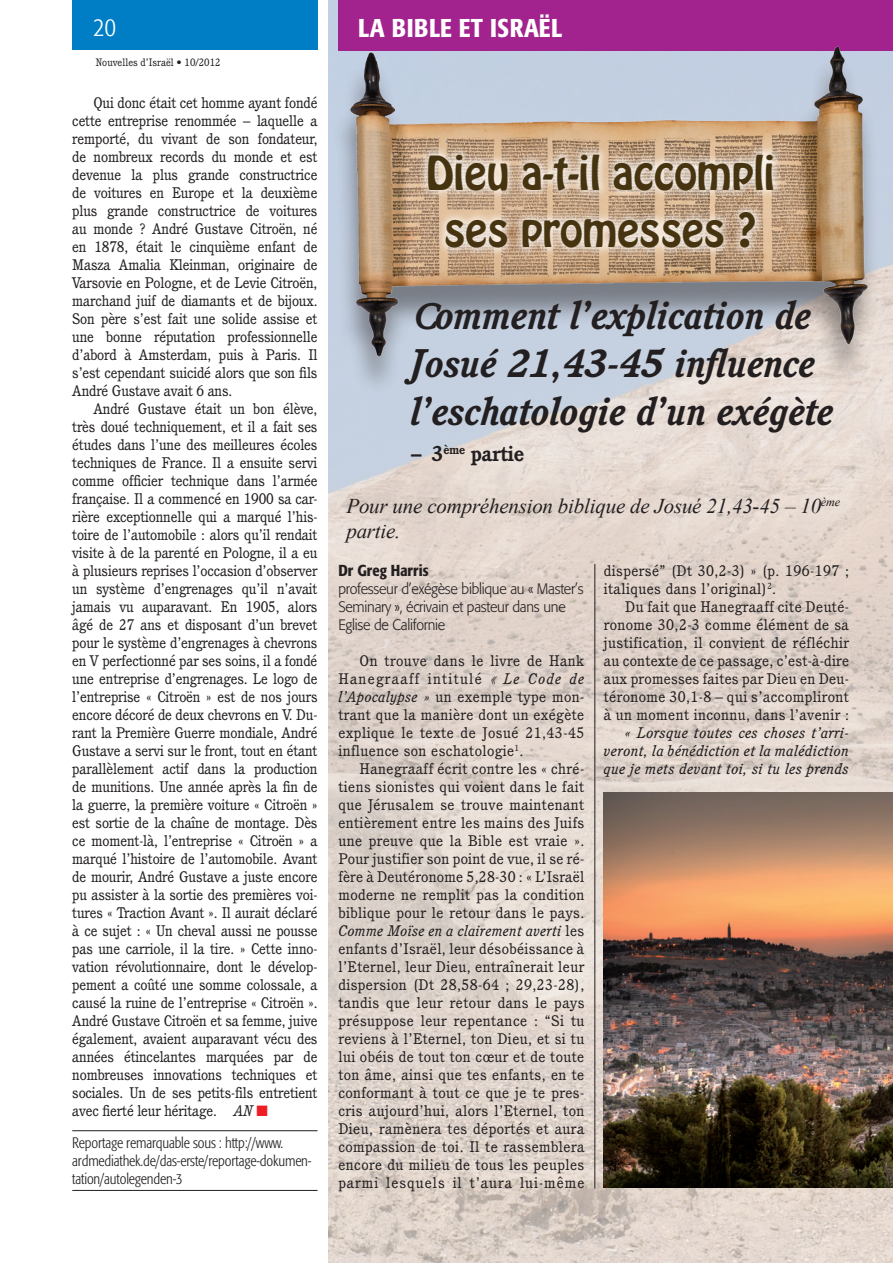
<style>
.page{position:relative;width:893px;height:1263px;background:#fff}
.page>*{position:absolute;margin:0;border:0;box-sizing:border-box;transform-origin:0 0}
.t1{font:41.4px/57.4px "Hobo Std";color:#46330f;text-align:center}
.t2{font:italic 700 39px/48px "Cushing";letter-spacing:-.005em;color:#231f20}
.t3{font:500 condensed 25.5px "Formata";letter-spacing:.02em;color:#fff}
.t4{font:300 condensed 25.5px "Formata";color:#fff}
.t5{font:italic 21px/25.5px "Times New Roman";letter-spacing:-.01em;color:#231f20}
.t6{font:700 21px "Cushing";letter-spacing:-.005em;color:#231f20}
.t7{font:500 condensed 15.75px "Formata";color:#231f20}
.t8{font:15px/18px "Cushing";letter-spacing:.025em;color:#231f20;text-align:justify}
.t9{font:300 condensed 15px/18px "Formata";letter-spacing:-.01em;color:#231f20}
.t10{font:italic 15px/18px "Cushing";letter-spacing:.025em;color:#231f20;text-align:justify;scale:1.05 1}
.t11{font:300 15px/18px "Formata";letter-spacing:-.02em;color:#231f20;scale:.95 1}
.t12{font:10.5px "Cushing";color:#231f20}
.s1{font-style:italic}
.s2{font-family:"Weidemann";font-size:36px}
.s3{font-family:"Weidemann";font-style:italic}
</style>
<div class="page">
<img style="left:329px;top:0;width:564px;height:1263px">
<img style="left:604px;top:793px;width:289px;height:394px">
<div style="left:339px;top:0;width:554px;height:50px;background:#a2238e"></div>
<hr style="left:595px;top:564px;width:1px;height:624px;background:#231f20">
<div style="left:72px;top:0;width:245px;height:50px;background:#007ec5"></div>
<hr style="left:72px;top:1130px;width:245px;height:1px;background:#231f20">
<hr style="left:72px;top:1190px;width:245px;height:1px;background:#231f20">
<div style="left:331px;top:55px;width:550px;height:343px;background:#231f20;opacity:.47"></div>
<img style="left:329px;top:45px;width:547px;height:317px">
<div style="left:418px;top:145px;width:365px;height:113px;background:#fff;opacity:.75"></div>
<h3 class="t4" style="left:94px;top:12px;width:24px">20</h3>
<p class="t12" style="left:96px;top:56px;width:126px">Nouvelles d’Israël • 10/2012</p>
<p class="t8" style="left:72px;top:94px;width:247px;text-indent:21px">Qui donc était cet homme ayant fondé cette entreprise renommée – laquelle a remporté, du vivant de son fondateur, de nombreux records du monde et est devenue la plus grande constructrice de voitures en Europe et la deuxième plus grande constructrice de voitures au monde ? André Gustave Citroën, né en 1878, était le cinquième enfant de Masza Amalia Kleinman, originaire de Varsovie en Pologne, et de Levie Citroën, marchand juif de diamants et de bijoux.<br>Son père s’est fait une solide assise et une bonne réputation professionnelle d’abord à Amsterdam, puis à Paris. Il s’est cependant suicidé alors que son fils André Gustave avait 6 ans.</p>
<p class="t8" style="left:72px;top:400px;width:247px;text-indent:21px">André Gustave était un bon élève, très doué techniquement, et il a fait ses études dans l’une des meilleures écoles techniques de France. Il a ensuite servi comme officier technique dans l’armée française. Il a commencé en 1900 sa car&shy;rière exceptionnelle qui a marqué l’his&shy;toire de l’automobile : alors qu’il rendait visite à de la parenté en Pologne, il a eu à plusieurs reprises l’occasion d’observer un système d’engrenages qu’il n’avait jamais vu auparavant. En 1905, alors âgé de 27 ans et disposant d’un brevet pour le système d’engrenages à chevrons en V perfectionné par ses soins, il a fondé une entreprise d’engrenages. Le logo de l’entreprise « Citroën » est de nos jours encore décoré de deux chevrons en V. Du&shy;rant la Première Guerre mondiale, André Gustave a servi sur le front, tout en étant parallèlement actif dans la production de munitions. Une année après la fin de la guerre, la première voiture « Citroën » est sortie de la chaîne de montage. Dès ce moment-là, l’entreprise « Citroën » a marqué l’histoire de l’automobile. Avant de mourir, André Gustave a juste encore pu assister à la sortie des premières voi&shy;tures « Traction Avant ». Il aurait déclaré à ce sujet : « Un cheval aussi ne pousse pas une carriole, il la tire. » Cette inno&shy;vation révolutionnaire, dont le dévelop&shy;pement a coûté une somme colossale, a causé la ruine de l’entreprise « Citroën ».<br>André Gustave Citroën et sa femme, juive également, avaient auparavant vécu des années étincelantes marquées par de nombreuses innovations techniques et sociales. Un de ses petits-fils entretient avec fierté leur héritage. <span class="s1">AN</span></p>
<p class="t9" style="left:72px;top:1133px;width:241px">Reportage remarquable sous : http://www. ardmediathek.de/das-erste/reportage-dokumen&shy;tation/autolegenden-3</p>
<h3 class="t3" style="left:358px;top:13px;width:205px">LA BIBLE ET ISRAËL</h3>
<h1 class="t1" style="left:426px;top:145px;width:351px">Dieu a-t-il accompli ses promesses ?</h1>
<h2 class="t2" style="left:411px;top:291px;width:424px"><span class="s2">C</span>omment l’explication de<br>Josué 21,43-45 influence l’eschatologie d’un exégète</h2>
<h3 class="t6" style="left:411px;top:441px;width:115px">– 3<sup>ème</sup> partie</h3>
<h3 class="t5" style="left:346px;top:492px;width:495px">Pour une compréhension biblique de Josué 21,43-45 – 10<sup>ème </sup>partie.</h3>
<p class="t7" style="left:338px;top:561px;width:92px">Dr Greg Harris</p>
<p class="t11" style="left:338px;top:580px;width:260px">professeur d’exégèse biblique au « Master’s<br>Seminary », écrivain et pasteur dans une<br>Eglise de Californie</p>
<p class="t8" style="left:338px;top:652px;width:248px;text-indent:21px">On trouve dans le livre de Hank Hanegraaff intitulé <span class="s3">«</span> <span class="s1">Le Code de l’Apocalypse »</span> un exemple type mon&shy;trant que la manière dont un exégète explique le texte de Josué 21,43-45 influence son eschatologie<sup>1</sup>.</p>
<p class="t8" style="left:338px;top:760px;width:248px;text-indent:21px">Hanegraaff écrit contre les « chré&shy;tiens sionistes qui voient dans le fait que Jérusalem se trouve maintenant entièrement entre les mains des Juifs une preuve que la Bible est vraie ».<br>Pour justifier son point de vue, il se ré&shy;fère à Deutéronome 5,28-30 : « L’Israël moderne ne remplit pas la condition biblique pour le retour dans le pays.<br><span class="s1">Comme Moïse en a clairement averti</span> les enfants d’Israël, leur désobéissance à l’Eternel, leur Dieu, entraînerait leur dispersion (Dt 28,58-64 ; 29,23-28), tandis que leur retour dans le pays présuppose leur repentance : “Si tu reviens à l’Eternel, ton Dieu, et si tu lui obéis de tout ton cœur et de toute ton âme, ainsi que tes enfants, en te conformant à tout ce que je te pres&shy;cris aujourd’hui, alors l’Eternel, ton Dieu, ramènera tes déportés et aura compassion de toi. Il te rassemblera encore du milieu de tous les peuples parmi lesquels il t’aura lui-même</p>
<p class="t8" style="left:604px;top:562px;width:247px">dispersé” (Dt 30,2-3) » (p. 196-197 ; italiques dans l’original)<sup>2</sup>.</p>
<p class="t8" style="left:604px;top:598px;width:247px;text-indent:21px">Du fait que Hanegraaff cite Deuté&shy;ronome 30,2-3 comme élément de sa justification, il convient de réfléchir au contexte de ce passage, c’est-à-dire aux promesses faites par Dieu en Deu&shy;téronome 30,1-8 – qui s’accompliront à un moment inconnu, dans l’avenir :</p>
<p class="t10" style="left:604px;top:724px;width:235px;text-indent:21px">« Lorsque toutes ces choses t’arri&shy;veront, la bénédiction et la malédiction que je mets devant toi, si tu les prends</p>
</div>
